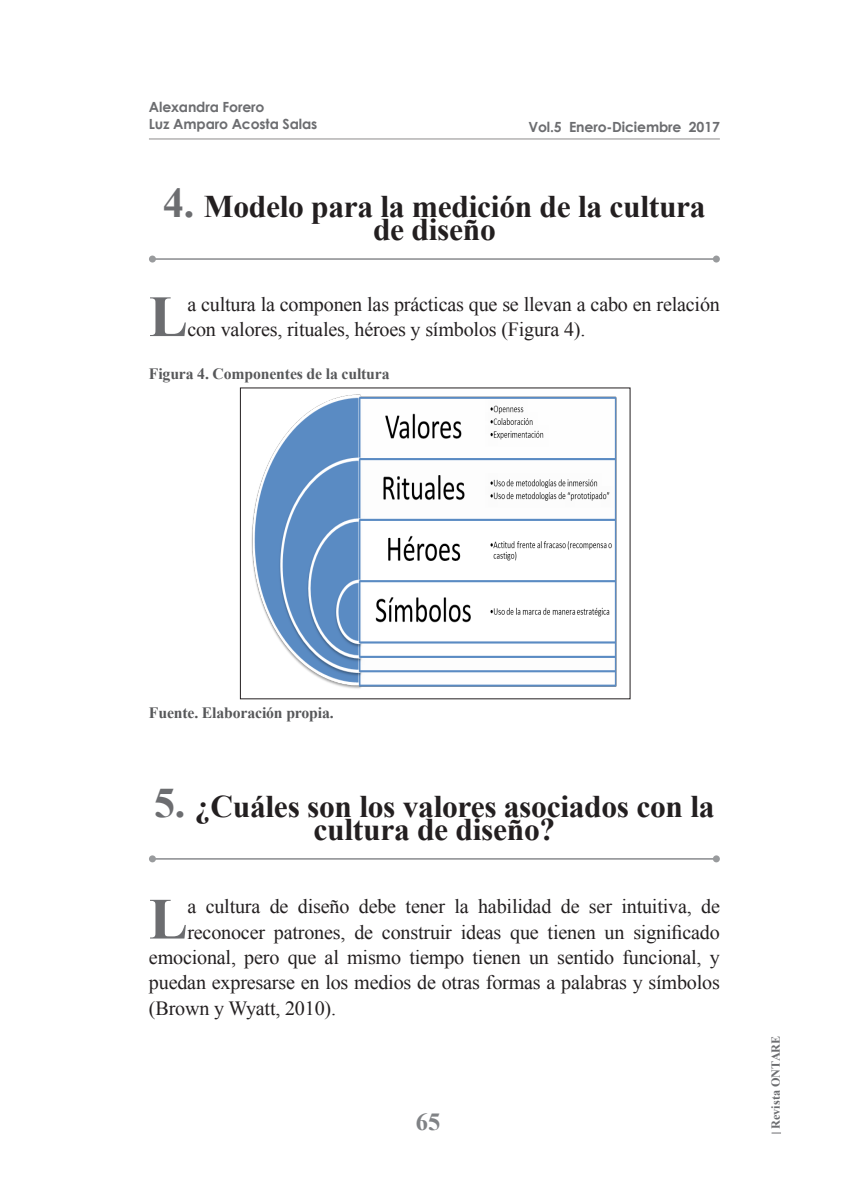
<style>
.page{position:relative;width:844px;height:1191px;background:#fff}
.page>*{position:absolute;margin:0;border:0;box-sizing:border-box;transform-origin:0 0}
.Párrafo_1{font:700 58.45px "Times New Roman";color:#6c6d70}
.título{font:700 31.5px/22.8px "Times New Roman";letter-spacing:-.01em;color:#231f20;text-align:center}
.t1{font:700 24.5px "Times New Roman";color:#808285}
.Párrafo_1-2{font:20.12px/25.4px "Times New Roman";letter-spacing:-.01em;color:#231f20}
.Fuentes_y_figuras{font:700 15.75px "Times New Roman";letter-spacing:-.01em;color:#57585a}
.t2{font:700 14px/16.8px "Century Gothic";letter-spacing:-.01em;color:#6c6d70}
.t3{font:700 12.25px "Times New Roman";color:#6c6d70}
.s1{font-size:42px;color:#6c6d70}
</style>
<div class="page">
<hr style="left:149px;top:138px;width:570px;height:2px;background:#231f20">
<hr style="left:152px;top:258px;width:564px;height:2px;background:#808285">
<svg style="left:149px;top:255px;width:7px;height:7px"></svg>
<svg style="left:712px;top:255px;width:7px;height:7px"></svg>
<img style="left:251px;top:394px;width:366px;height:295px">
<hr style="left:152px;top:858px;width:564px;height:1px;background:#808285">
<div style="left:149px;top:855px;width:7px;height:7px;background:#999b9d;border-radius:50%"></div>
<svg style="left:712px;top:855px;width:7px;height:7px"></svg>
<p class="t2" style="left:149px;top:98px;width:170px">Alexandra Forero<br>Luz Amparo Acosta Salas</p>
<p class="t2" style="left:528px;top:118px;width:193px">Vol.5 Enero-Diciembre 2017</p>
<p class="título" style="left:163px;top:194px;width:544px"><span class="s1">4.</span> Modelo para la medición de la cultura de diseño</p>
<p class="Párrafo_1" style="left:149px;top:276px;width:40px">L</p>
<p class="Párrafo_1-2" style="left:187px;top:291px;width:534px">a cultura la componen las prácticas que se llevan a cabo en relación con valores, rituales, héroes y símbolos (Figura 4).</p>
<p class="Fuentes_y_figuras" style="left:149px;top:363px;width:242px">Figura 4. Componentes de la cultura</p>
<p class="Fuentes_y_figuras" style="left:149px;top:702px;width:186px">Fuente. Elaboración propia.</p>
<p class="título" style="left:154px;top:794px;width:561px"><span class="s1">5.</span> ¿Cuáles son los valores asociados con la cultura de diseño?</p>
<p class="Párrafo_1" style="left:149px;top:878px;width:40px">L</p>
<p class="Párrafo_1-2" style="left:187px;top:893px;width:534px">a cultura de diseño debe tener la habilidad de ser intuitiva, de</p>
<p class="Párrafo_1-2" style="left:187px;top:918px;width:534px">reconocer patrones, de construir ideas que tienen un significado</p>
<p class="Párrafo_1-2" style="left:149px;top:944px;width:572px">emocional, pero que al mismo tiempo tienen un sentido funcional, y</p>
<p class="Párrafo_1-2" style="left:149px;top:969px;width:572px">puedan expresarse en los medios de otras formas a palabras y símbolos</p>
<p class="Párrafo_1-2" style="left:149px;top:995px;width:189px">(Brown y Wyatt, 2010).</p>
<p class="t1" style="left:416px;top:1105px;width:26px">65</p>
<p class="t3" style="left:767px;top:1129px;width:95px;rotate:-90deg">Revista ONTARE</p>
</div>
